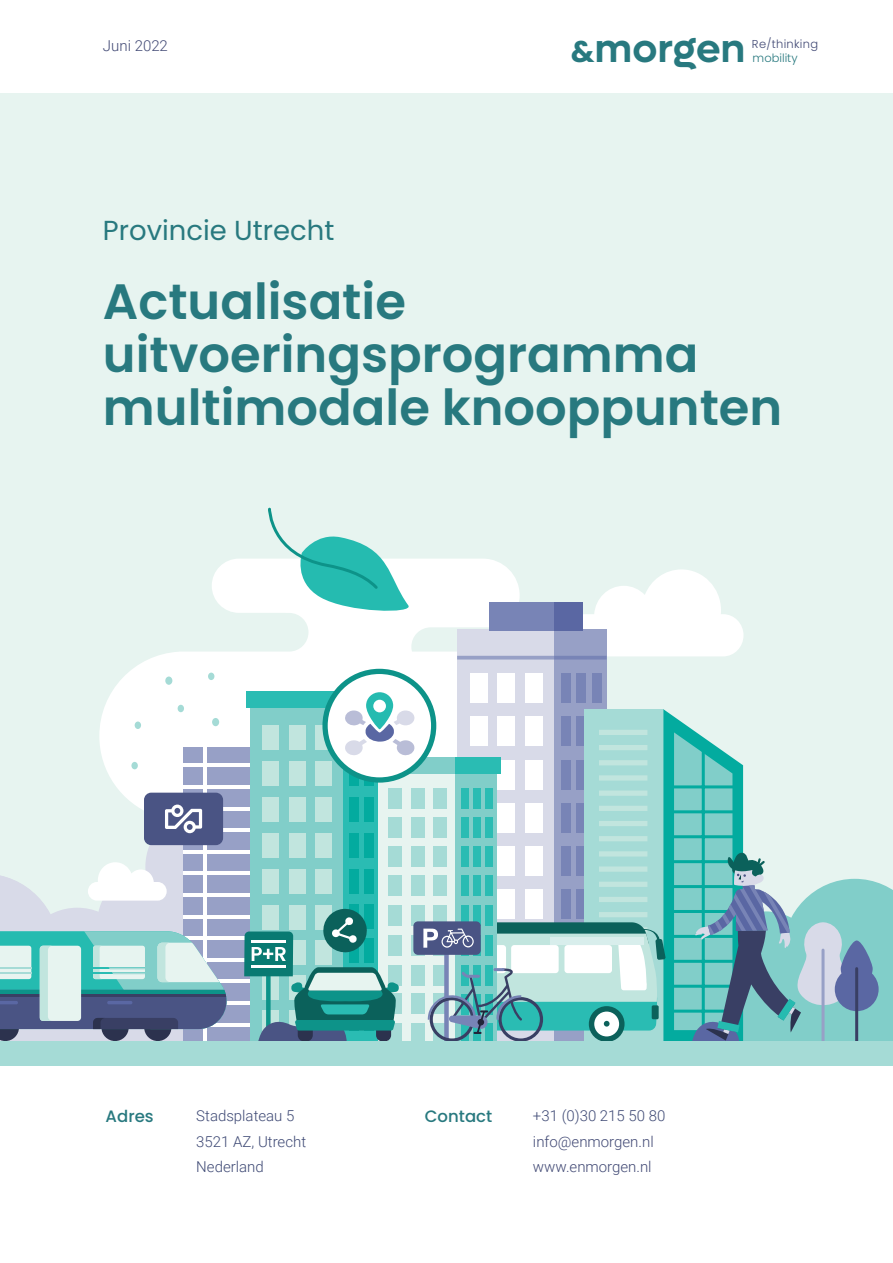
<style>
.page{position:relative;width:893px;height:1263px;background:#fff}
.page>*{position:absolute;margin:0;border:0;box-sizing:border-box;transform-origin:0 0}
.t1{font:600 49.65px/52.9px "Poppins";color:#28797f}
.t2{font:600 41.1px "Lufga";color:#28797f}
.t3{font:27.45px "Poppins";color:#28797f}
.t4{font:500 16.5px "Poppins";color:#28797f}
.t5{font:300 15px "Roboto";color:#3f4a75}
.t6{font:300 15px "Roboto";color:#424a75}
.t7{font:300 11.4px "Poppins";letter-spacing:.025em;color:#424a75}
.t8{font:300 11.4px "Poppins";color:#28797f}
.s1{font-family:"Poppins";font-weight:700;font-size:29.85px}
</style>
<div class="page">
<div style="left:0;top:93px;width:893px;height:951px;background:#e7f4f0"></div>
<svg style="left:99px;top:559px;width:421px;height:245px;fill:#fff"></svg>
<svg style="left:583px;top:569px;width:160px;height:87px"></svg>
<div style="left:510px;top:629px;width:97px;height:413px;background:#97a0c6"></div>
<div style="left:457px;top:629px;width:97px;height:413px;background:#d8dae8"></div>
<div style="left:489px;top:602px;width:69px;height:29px;background:#7884b6"></div>
<div style="left:554px;top:602px;width:29px;height:29px;background:#5a67a3"></div>
<hr style="left:457px;top:656px;width:97px;height:3px;background:#97a0c6">
<hr style="left:554px;top:656px;width:53px;height:3px;background:#7884b6">
<div style="left:470px;top:674px;width:17px;height:29px;background:#fff"></div>
<div style="left:498px;top:674px;width:17px;height:29px;background:#fff"></div>
<div style="left:525px;top:674px;width:18px;height:29px;background:#fff"></div>
<div style="left:561px;top:674px;width:10px;height:29px;background:#7884b6"></div>
<div style="left:576px;top:674px;width:10px;height:29px;background:#7884b6"></div>
<div style="left:592px;top:674px;width:10px;height:29px;background:#7884b6"></div>
<div style="left:178px;top:705px;width:6px;height:7px;background:#a5dbd6;border-radius:50%"></div>
<div style="left:131px;top:762px;width:7px;height:7px;background:#a5dbd6;border-radius:50%"></div>
<div style="left:135px;top:721px;width:6px;height:8px;background:#a5dbd6;border-radius:50%"></div>
<div style="left:208px;top:673px;width:6px;height:7px;background:#a5dbd6;border-radius:50%"></div>
<div style="left:212px;top:718px;width:7px;height:8px;background:#a5dbd6;border-radius:50%"></div>
<div style="left:165px;top:676px;width:7px;height:9px;background:#a5dbd6;border-radius:50%"></div>
<div style="left:184px;top:748px;width:93px;height:310px;background:#97a0c6"></div>
<hr style="left:203px;top:748px;width:4px;height:308px;background:#fff">
<hr style="left:184px;top:764px;width:93px;height:3px;background:#fff">
<hr style="left:184px;top:785px;width:93px;height:3px;background:#fff">
<div style="left:300px;top:700px;width:93px;height:341px;background:#2abcb3"></div>
<div style="left:250px;top:700px;width:93px;height:341px;background:#81cec9"></div>
<div style="left:246px;top:691px;width:113px;height:17px;background:#2abcb3"></div>
<div style="left:262px;top:726px;width:17px;height:24px;background:#c1e5de"></div>
<div style="left:289px;top:726px;width:17px;height:24px;background:#c1e5de"></div>
<div style="left:316px;top:726px;width:16px;height:24px;background:#c1e5de"></div>
<div style="left:262px;top:762px;width:17px;height:24px;background:#c1e5de"></div>
<div style="left:289px;top:762px;width:17px;height:24px;background:#c1e5de"></div>
<div style="left:316px;top:762px;width:16px;height:24px;background:#c1e5de"></div>
<div style="left:262px;top:798px;width:17px;height:24px;background:#c1e5de"></div>
<div style="left:289px;top:798px;width:17px;height:24px;background:#c1e5de"></div>
<div style="left:316px;top:798px;width:16px;height:24px;background:#c1e5de"></div>
<div style="left:350px;top:762px;width:9px;height:24px;background:#03ab9f"></div>
<div style="left:364px;top:762px;width:10px;height:24px;background:#03ab9f"></div>
<div style="left:350px;top:798px;width:9px;height:24px;background:#03ab9f"></div>
<div style="left:364px;top:798px;width:10px;height:24px;background:#03ab9f"></div>
<div style="left:379px;top:767px;width:76px;height:275px;background:#e7f4f0"></div>
<div style="left:366px;top:757px;width:103px;height:17px;background:#81cec9"></div>
<div style="left:389px;top:788px;width:13px;height:20px;background:#a5dbd6"></div>
<div style="left:411px;top:788px;width:13px;height:20px;background:#a5dbd6"></div>
<div style="left:389px;top:817px;width:13px;height:20px;background:#a5dbd6"></div>
<div style="left:411px;top:817px;width:13px;height:20px;background:#a5dbd6"></div>
<div style="left:389px;top:846px;width:13px;height:20px;background:#a5dbd6"></div>
<div style="left:411px;top:846px;width:13px;height:20px;background:#a5dbd6"></div>
<div style="left:389px;top:876px;width:13px;height:20px;background:#a5dbd6"></div>
<div style="left:411px;top:876px;width:13px;height:20px;background:#a5dbd6"></div>
<div style="left:389px;top:905px;width:13px;height:20px;background:#a5dbd6"></div>
<div style="left:411px;top:905px;width:13px;height:20px;background:#a5dbd6"></div>
<div style="left:389px;top:936px;width:13px;height:20px;background:#a5dbd6"></div>
<div style="left:411px;top:936px;width:13px;height:20px;background:#a5dbd6"></div>
<div style="left:389px;top:965px;width:13px;height:20px;background:#a5dbd6"></div>
<div style="left:411px;top:965px;width:13px;height:20px;background:#a5dbd6"></div>
<div style="left:389px;top:994px;width:13px;height:20px;background:#a5dbd6"></div>
<div style="left:411px;top:994px;width:13px;height:20px;background:#a5dbd6"></div>
<div style="left:389px;top:1024px;width:13px;height:20px;background:#a5dbd6"></div>
<div style="left:411px;top:1024px;width:13px;height:20px;background:#a5dbd6"></div>
<svg style="left:266px;top:507px;width:149px;height:107px"></svg>
<svg style="left:322px;top:669px;width:114px;height:114px;background:#b6dfdc"></svg>
<svg style="left:344px;top:692px;width:71px;height:64px;background:#cce1e8"></svg>
<div style="left:144px;top:793px;width:79px;height:52px;background:#4a5484;border-radius:7px"></div>
<div style="left:413px;top:921px;width:68px;height:34px;background:#4a5484;border-radius:5px"></div>
<div style="left:0;top:1041px;width:893px;height:25px;background:#a5dbd6"></div>
<svg style="left:423px;top:709px;width:470px;height:332px"></svg>
<svg style="left:0;top:804px;width:399px;height:237px"></svg>
<p class="t6" style="left:103px;top:35px;width:66px">Juni 2022</p>
<p class="t7" style="left:752px;top:36px;width:68px">Re/thinking</p>
<p class="t2" style="left:571px;top:30px;width:176px"><span class="s1">&amp;</span>morgen</p>
<p class="t8" style="left:753px;top:50px;width:47px">mobility</p>
<p class="t3" style="left:103px;top:212px;width:233px">Provincie Utrecht</p>
<h1 class="t1" style="left:103px;top:275px;width:681px">Actualisatie uitvoeringsprogramma multimodale knooppunten</h1>
<p class="t4" style="left:106px;top:1105px;width:50px">Adres</p>
<p class="t5" style="left:196px;top:1105px;width:100px">Stadsplateau 5</p>
<p class="t4" style="left:425px;top:1105px;width:69px">Contact</p>
<p class="t5" style="left:533px;top:1105px;width:134px">+31 (0)30 215 50 80</p>
<p class="t5" style="left:196px;top:1131px;width:111px">3521 AZ, Utrecht</p>
<p class="t6" style="left:533px;top:1131px;width:122px">info@enmorgen.nl</p>
<p class="t5" style="left:196px;top:1156px;width:69px">Nederland</p>
<p class="t6" style="left:533px;top:1156px;width:120px">www.enmorgen.nl</p>
</div>
